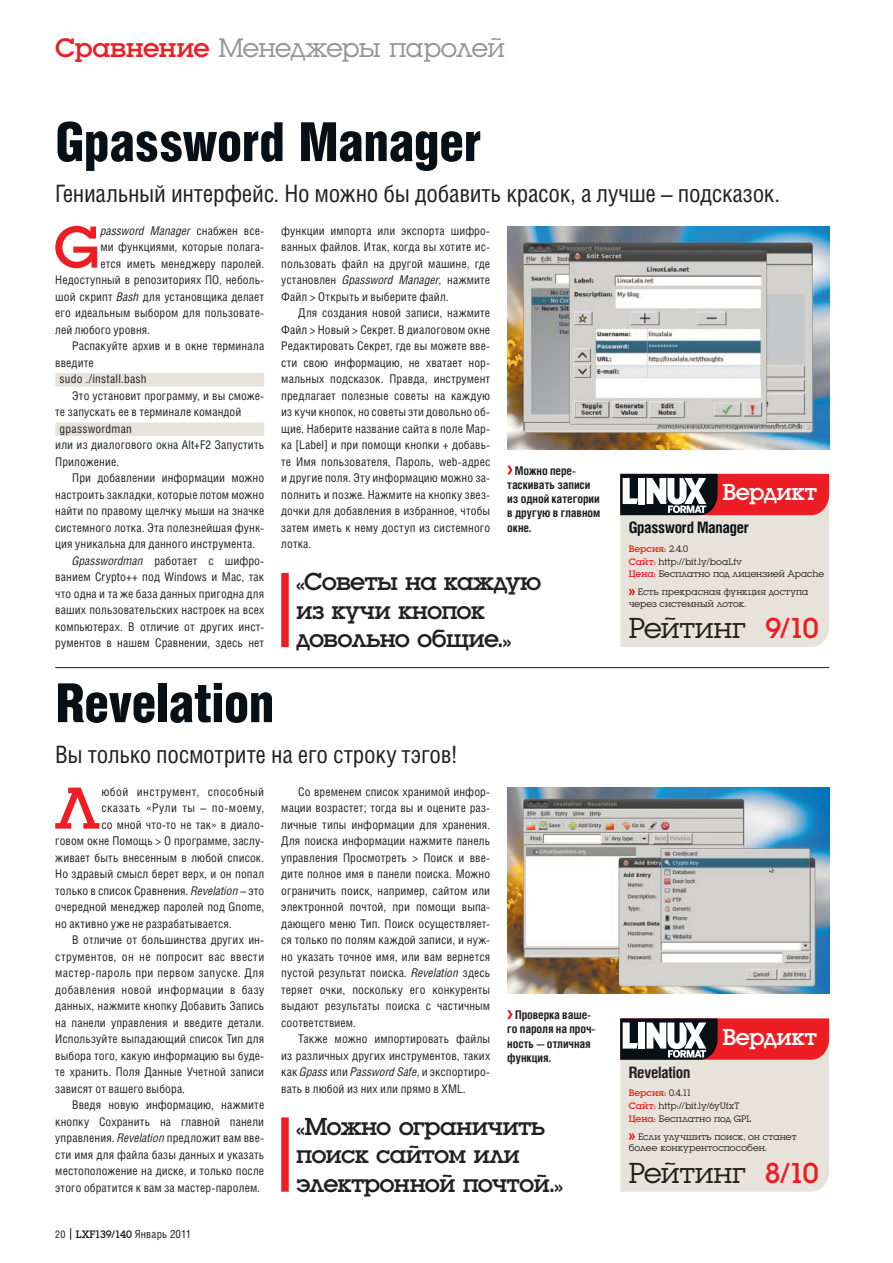
<style>
.page{position:relative;width:893px;height:1263px;background:#fff}
.page>*{position:absolute;margin:0;border:0;box-sizing:border-box;transform-origin:0 0}
.Text_Drop3{font:61.2px "Luga";color:#ee1d23}
.Head_2{font:900 54px "Helios Cond";letter-spacing:-.02em;color:#071017}
.Rating{font:30px "Luga";letter-spacing:-.01em;color:#231f20}
.Kolontitul_Top{font:27.75px "Luga";letter-spacing:-.025em;color:#939598}
.Quote{font:25.5px/28.5px "Luga";letter-spacing:-.025em;color:#231f20}
.Lead{font:24px "Helios Cond";letter-spacing:-.01em;color:#231f20}
.Box_Title_Large{font:24px "Luga";letter-spacing:-.02em;color:#fff}
.Head_2-2{font:700 15.75px "Helios Cond";letter-spacing:-.02em;color:#071017}
.Head{font:700 15.75px "Helios Cond";letter-spacing:-.02em;color:#231f20}
.Text_Indent{font:12px/16.5px "Helios Cond";letter-spacing:.01em;color:#231f20;text-align:justify}
.Text_Drop3-2{font:12px "Helios Cond";letter-spacing:.01em;color:#231f20}
.Image_Caption{font:700 12px/14.2px "Helios Cond";letter-spacing:-.005em;color:#231f20}
.Text_1st{font:12px/16.5px "Helios Cond";letter-spacing:.01em;color:#231f20}
.Code_1_line{font:12px "Helios Cond";letter-spacing:.015em;color:#231f20}
.Text_Drop3-3{font:italic 12px "Helios Cond";color:#231f20}
.Text_Drop3-4{font:12px "Helios Cond";letter-spacing:.04em;color:#231f20}
.Text_Drop3-5{font:12px "Helios Cond";letter-spacing:.045em;color:#231f20}
.t1{font:11.25px "Luga";letter-spacing:-.015em;color:#231f20}
.Details{font:9.75px "Luga";color:#231f20}
.Resume{font:9.75px/11.2px "Luga";letter-spacing:.005em;color:#231f20}
.Details-2{font:9.75px "Luga";letter-spacing:.01em;color:#ee1d23}
.s1{color:#ee1d23}
.s2{font-style:normal}
.s3{font-style:italic}
.s4{font-family:"Helios Cond";font-size:10.5px}
.s5{font-family:"Helios Cond"}
.s6{color:#231f20}
</style>
<div class="page">
<svg style="left:70px;top:1228px;width:1px;height:12px"></svg>
<img style="left:507px;top:226px;width:322px;height:223px">
<img style="left:507px;top:787px;width:322px;height:207px">
<div style="left:55px;top:373px;width:209px;height:13px;background:#e8e3da"></div>
<div style="left:55px;top:422px;width:209px;height:14px;background:#e8e3da"></div>
<div style="left:281px;top:1117px;width:8px;height:75px;background:#ee1d23"></div>
<div style="left:281px;top:573px;width:8px;height:74px;background:#ee1d23"></div>
<svg style="left:507px;top:466px;width:6px;height:8px"></svg>
<svg style="left:507px;top:1010px;width:6px;height:9px"></svg>
<svg style="left:620px;top:474px;width:209px;height:173px;background:#dbbeb8"></svg>
<svg style="left:620px;top:1018px;width:209px;height:174px;background:#dcbeb8"></svg>
<hr style="left:55px;top:667px;width:774px;height:1px;background:#231f20">
<p class="Kolontitul_Top" style="left:55px;top:35px;width:451px"><span class="s1">Сравнение</span> Менеджеры паролей</p>
<p class="Head_2" style="left:55px;top:111px;width:428px">Gpassword Manager</p>
<p class="Lead" style="left:55px;top:179px;width:726px">Гениальный интерфейс. Но можно бы добавить красок, а лучше – подсказок.</p>
<p class="Text_Drop3" style="left:54px;top:218px;width:46px">G</p>
<p class="Text_Drop3-3" style="left:100px;top:223px;width:164px">password Manager <span class="s2">снабжен все-</span></p>
<p class="Text_Drop3-2" style="left:100px;top:240px;width:164px">ми функциями, которые полага-</p>
<p class="Text_Drop3-2" style="left:100px;top:256px;width:165px">ется иметь менеджеру паролей.</p>
<p class="Text_Drop3-2" style="left:55px;top:273px;width:209px">Недоступный в репозиториях ПО, неболь-</p>
<p class="Text_Drop3-2" style="left:55px;top:289px;width:210px">шой скрипт <span class="s3">Bash</span> для установщика делает</p>
<p class="Text_Drop3-2" style="left:55px;top:306px;width:209px">его идеальным выбором для пользовате-</p>
<p class="Text_Drop3-2" style="left:55px;top:322px;width:96px">лей любого уровня.</p>
<p class="Text_Indent" style="left:55px;top:337px;width:210px;text-indent:17px">Распакуйте архив и в окне терминала введите</p>
<p class="Code_1_line" style="left:60px;top:372px;width:89px">sudo ./install.bash</p>
<p class="Text_Indent" style="left:55px;top:387px;width:209px;text-indent:17px">Это установит программу, и вы сможе&shy;те запускать ее в терминале командой</p>
<p class="Code_1_line" style="left:60px;top:421px;width:74px">gpasswordman</p>
<p class="Text_1st" style="left:55px;top:436px;width:210px">или из диалогового окна Alt+F2 Запустить<br>Приложение.</p>
<p class="Text_Indent" style="left:55px;top:469px;width:210px;text-indent:17px">При добавлении информации можно настроить закладки, которые потом можно найти по правому щелчку мыши на значке системного лотка. Эта полезнейшая функ&shy;ция уникальна для данного инструмента.</p>
<p class="Text_Indent" style="left:55px;top:552px;width:210px;text-indent:17px"><span class="s3">Gpasswordman</span> работает с шифро&shy;ванием Crypto++ под Windows и Mac, так что одна и та же база данных пригодна для ваших пользовательских настроек на всех компьютерах. В отличие от других инст&shy;рументов в нашем Сравнении, здесь нет</p>
<p class="Text_Indent" style="left:281px;top:222px;width:210px">функции импорта или экспорта шифро&shy;ванных файлов. Итак, когда вы хотите ис&shy;пользовать файл на другой машине, где установлен <span class="s3">Gpassword Manager</span>, нажмите Файл &gt; Открыть и выберите файл.</p>
<p class="Text_Indent" style="left:281px;top:304px;width:210px;text-indent:17px">Для создания новой записи, нажмите Файл &gt; Новый &gt; Секрет. В диалоговом окне Редактировать Секрет, где вы можете вве&shy;сти свою информацию, не хватает нор&shy;мальных подсказок. Правда, инструмент предлагает полезные советы на каждую из кучи кнопок, но советы эти довольно об&shy;щие. Наберите название сайта в поле Мар&shy;ка [Label] и при помощи кнопки + добавь&shy;те Имя пользователя, Пароль, web-адрес и другие поля. Эту информацию можно за&shy;полнить и позже. Нажмите на кнопку звез&shy;дочки для добавления в избранное, чтобы затем иметь к нему доступ из системного лотка.</p>
<p class="Image_Caption" style="left:507px;top:463px;width:95px;text-indent:8px">Можно пере&shy;таскивать записи из одной категории в другую в главном окне.</p>
<p class="Quote" style="left:296px;top:568px;width:247px">«Советы на каждую из кучи кнопок довольно общие.»</p>
<p class="Head_2" style="left:55px;top:672px;width:221px">Revelation</p>
<p class="Lead" style="left:55px;top:740px;width:404px">Вы только посмотрите на его строку тэгов!</p>
<p class="Text_Drop3" style="left:55px;top:779px;width:46px">Л</p>
<p class="Text_Drop3-4" style="left:101px;top:784px;width:164px">юбой инструмент, способный</p>
<p class="Text_Drop3-5" style="left:101px;top:801px;width:164px">сказать «Рули ты – по-моему,</p>
<p class="Text_Drop3-2" style="left:101px;top:817px;width:163px">со мной что-то не так» в диало-</p>
<p class="Text_Drop3-2" style="left:55px;top:834px;width:209px">говом окне Помощь &gt; О программе, заслу-</p>
<p class="Text_Drop3-2" style="left:55px;top:850px;width:210px">живает быть внесенным в любой список.</p>
<p class="Text_Drop3-2" style="left:55px;top:867px;width:210px">Но здравый смысл берет верх, и он попал</p>
<p class="Text_Drop3-2" style="left:55px;top:883px;width:210px">только в список Сравнения. <span class="s3">Revelation</span> – это</p>
<p class="Text_Drop3-2" style="left:55px;top:900px;width:210px">очередной менеджер паролей под Gnome,</p>
<p class="Text_Drop3-2" style="left:55px;top:916px;width:178px">но активно уже не разрабатывается.</p>
<p class="Text_Indent" style="left:55px;top:931px;width:210px;text-indent:17px">В отличие от большинства других ин&shy;струментов, он не попросит вас ввести мастер-пароль при первом запуске. Для добавления новой информации в базу данных, нажмите кнопку Добавить Запись на панели управления и введите детали.<br>Используйте выпадающий список Тип для выбора того, какую информацию вы буде&shy;те хранить. Поля Данные Учетной записи зависят от вашего выбора.</p>
<p class="Text_Indent" style="left:55px;top:1096px;width:210px;text-indent:17px">Введя новую информацию, нажмите кнопку Сохранить на главной панели управления. <span class="s3">Revelation</span> предложит вам вве&shy;сти имя для файла базы данных и указать местоположение на диске, и только после этого обратится к вам за мастер-паролем.</p>
<p class="t1" style="left:55px;top:1229px;width:138px"><span class="s4">20</span> LXF139/140 <span class="s5">Январь 2011</span></p>
<p class="Text_Indent" style="left:281px;top:783px;width:210px;text-indent:17px">Со временем список хранимой инфор&shy;мации возрастет; тогда вы и оцените раз&shy;личные типы информации для хранения.<br>Для поиска информации нажмите панель управления Просмотреть &gt; Поиск и вве&shy;дите полное имя в панели поиска. Можно ограничить поиск, например, сайтом или электронной почтой, при помощи выпа&shy;дающего меню Тип. Поиск осуществляет&shy;ся только по полям каждой записи, и нуж&shy;но указать точное имя, или вам вернется пустой результат поиска. <span class="s3">Revelation</span> здесь теряет очки, поскольку его конкуренты выдают результаты поиска с частичным соответствием.</p>
<p class="Text_Indent" style="left:281px;top:1030px;width:210px;text-indent:17px">Также можно импортировать файлы из различных других инструментов, таких как <span class="s3">Gpass</span> или <span class="s3">Password Safe</span>, и экспортиро&shy;вать в любой из них или прямо в XML.</p>
<p class="Image_Caption" style="left:507px;top:1007px;width:89px;text-indent:8px">Проверка ваше&shy;го пароля на проч&shy;ность — отличная функция.</p>
<p class="Quote" style="left:296px;top:1112px;width:268px">«Можно ограничить поиск сайтом или электронной почтой.»</p>
<p class="Box_Title_Large" style="left:723px;top:481px;width:96px">Вердикт</p>
<p class="Head_2-2" style="left:629px;top:518px;width:121px">Gpassword Manager</p>
<p class="Details-2" style="left:629px;top:544px;width:61px">Версия: <span class="s6">2.4.0</span></p>
<p class="Details" style="left:629px;top:557px;width:115px"><span class="s1">Сайт:</span> http://bit.ly/boaLfv</p>
<p class="Details" style="left:629px;top:569px;width:197px"><span class="s1">Цена:</span> Бесплатно под лицензией Apache</p>
<p class="Resume" style="left:629px;top:587px;width:181px;text-indent:9px">Есть прекрасная функция доступа через системный лоток.</p>
<p class="Rating" style="left:629px;top:614px;width:191px">Рейтинг <span class="s1">9/10</span></p>
<p class="Head" style="left:629px;top:1063px;width:63px">Revelation</p>
<p class="Box_Title_Large" style="left:723px;top:1025px;width:96px">Вердикт</p>
<p class="Details-2" style="left:629px;top:1088px;width:64px">Версия: <span class="s6">0.4.11</span></p>
<p class="Details" style="left:629px;top:1101px;width:112px"><span class="s1">Сайт:</span> http://bit.ly/6yUfxT</p>
<p class="Details" style="left:629px;top:1114px;width:124px"><span class="s1">Цена:</span> Бесплатно под GPL</p>
<p class="Resume" style="left:629px;top:1131px;width:169px;text-indent:9px">Если улучшить поиск, он станет более конкурентоспособен.</p>
<p class="Rating" style="left:629px;top:1159px;width:191px">Рейтинг <span class="s1">8/10</span></p>
</div>
